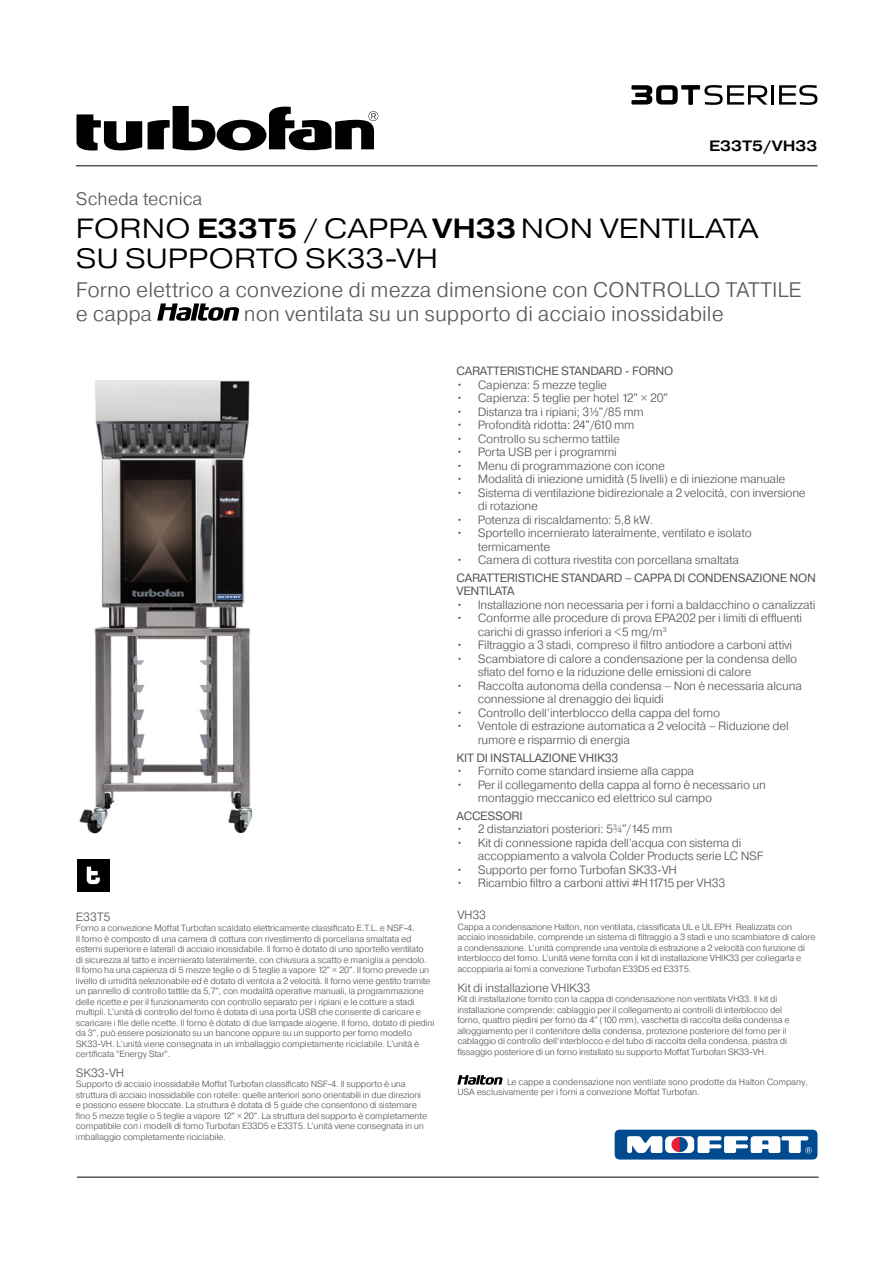
<style>
.page{position:relative;width:893px;height:1263px;background:#fff}
.page>*{position:absolute;margin:0;border:0;box-sizing:border-box;transform-origin:0 0}
.t1{font:300 27.75px/30px "Pragmatica Ext";color:#000}
.t2{font:300 21px/24px "Pragmatica";color:#58595b}
.t3{font:300 18px "Pragmatica";color:#58595b}
.t4{font:500 15px "Pragmatica Ext";color:#000}
.t5{font:300 12px/13.5px "Pragmatica";letter-spacing:-.02em;color:#58595b}
.t6{font:12px/13.5px "Pragmatica";letter-spacing:-.02em;color:#58595b}
.t7{font:300 9px/10.5px "Pragmatica";letter-spacing:-.02em;color:#58595b}
.s1{font-weight:500}
.s2{font-weight:400}
</style>
<div class="page">
<svg style="left:77px;top:114px;width:65px;height:37px"></svg>
<svg style="left:148px;top:106px;width:230px;height:45px"></svg>
<hr style="left:77px;top:1176px;width:742px;height:2px;background:#58595b">
<hr style="left:76px;top:165px;width:741px;height:1px;background:#58595b">
<svg style="left:615px;top:1130px;width:202px;height:29px"></svg>
<hr style="left:771px;top:85px;width:3px;height:20px;background:#000">
<svg style="left:779px;top:85px;width:38px;height:20px"></svg>
<svg style="left:631px;top:85px;width:136px;height:20px"></svg>
<div style="left:77px;top:859px;width:33px;height:33px;background:#000"></div>
<svg style="left:87px;top:867px;width:13px;height:17px"></svg>
<img style="left:79px;top:380px;width:174px;height:454px">
<svg style="left:157px;top:303px;width:82px;height:18px"></svg>
<svg style="left:457px;top:1075px;width:46px;height:10px"></svg>
<h3 class="t4" style="left:709px;top:137px;width:110px">E33T5/VH33</h3>
<h3 class="t3" style="left:76px;top:188px;width:128px">Scheda tecnica</h3>
<h1 class="t1" style="left:76px;top:214px;width:684px">FORNO <span class="s1">E33T5</span> / CAPPA <span class="s1">VH33</span> NON VENTILATA<br>SU SUPPORTO SK33-VH</h1>
<h2 class="t2" style="left:76px;top:277px;width:727px">Forno elettrico a convezione di mezza dimensione con CONTROLLO TATTILE e cappa</h2>
<h2 class="t2" style="left:244px;top:301px;width:481px">non ventilata su un supporto di acciaio inossidabile</h2>
<h3 class="t5" style="left:76px;top:909px;width:36px">E33T5</h3>
<p class="t7" style="left:76px;top:922px;width:360px">Forno a convezione Moffat Turbofan scaldato elettricamente classificato E.T.L. e NSF-4.<br>Il forno è composto di una camera di cottura con rivestimento di porcellana smaltata ed esterni superiore e laterali di acciaio inossidabile. Il forno è dotato di uno sportello ventilato<br>di sicurezza al tatto e incernierato lateralmente, con chiusura a scatto e maniglia a pendolo.<br>Il forno ha una capienza di 5 mezze teglie o di 5 teglie a vapore 12" × 20". Il forno prevede un livello di umidità selezionabile ed è dotato di ventola a 2 velocità. Il forno viene gestito tramite un pannello di controllo tattile da 5,7", con modalità operative manuali, la programmazione delle ricette e per il funzionamento con controllo separato per i ripiani e le cotture a stadi multipli. L’unità di controllo del forno è dotata di una porta USB che consente di caricare e scaricare i file delle ricette. Il forno è dotato di due lampade alogene. Il forno, dotato di piedini da 3", può essere posizionato su un bancone oppure su un supporto per forno modello SK33-VH. L’unità viene consegnata in un imballaggio completamente riciclabile. L'unità è certificata “Energy Star”.</p>
<h3 class="t5" style="left:76px;top:1066px;width:50px">SK33-VH</h3>
<p class="t7" style="left:76px;top:1079px;width:353px">Supporto di acciaio inossidabile Moffat Turbofan classificato NSF-4. Il supporto è una struttura di acciaio inossidabile con rotelle: quelle anteriori sono orientabili in due direzioni e possono essere bloccate. La struttura è dotata di 5 guide che consentono di sistemare fino 5 mezze teglie o 5 teglie a vapore 12" × 20". La struttura del supporto è completamente compatibile con i modelli di forno Turbofan E33D5 e E33T5. L’unità viene consegnata in un imballaggio completamente riciclabile.</p>
<h3 class="t6" style="left:456px;top:364px;width:218px">CARATTERISTICHE STANDARD - FORNO</h3>
<h3 class="t5" style="left:456px;top:377px;width:152px">• Capienza: 5 mezze teglie</h3>
<h3 class="t5" style="left:456px;top:391px;width:213px">• Capienza: 5 teglie per hotel 12" × 20"</h3>
<h3 class="t5" style="left:456px;top:404px;width:189px">• Distanza tra i ripiani; 3<span class="s2">⅓</span>"/85 mm</h3>
<h3 class="t5" style="left:456px;top:418px;width:180px">• Profondità ridotta: 24"/610 mm</h3>
<h3 class="t5" style="left:456px;top:431px;width:165px">• Controllo su schermo tattile</h3>
<h3 class="t5" style="left:456px;top:445px;width:162px">• Porta USB per i programmi</h3>
<h3 class="t5" style="left:456px;top:458px;width:210px">• Menu di programmazione con icone</h3>
<h3 class="t5" style="left:456px;top:472px;width:330px">• Modalità di iniezione umidità (5 livelli) e di iniezione manuale</h3>
<h3 class="t5" style="left:478px;top:485px;width:330px;text-indent:-21px">• Sistema di ventilazione bidirezionale a 2 velocità, con inversione di rotazione</h3>
<h3 class="t5" style="left:456px;top:512px;width:198px">• Potenza di riscaldamento: 5,8 kW.</h3>
<h3 class="t5" style="left:478px;top:526px;width:275px;text-indent:-21px">• Sportello incernierato lateralmente, ventilato e isolato termicamente</h3>
<h3 class="t5" style="left:456px;top:553px;width:284px">• Camera di cottura rivestita con porcellana smaltata</h3>
<h3 class="t6" style="left:456px;top:571px;width:361px">CARATTERISTICHE STANDARD – CAPPA DI CONDENSAZIONE NON<br>VENTILATA</h3>
<h3 class="t5" style="left:456px;top:598px;width:360px">• Installazione non necessaria per i forni a baldacchino o canalizzati</h3>
<h3 class="t5" style="left:478px;top:611px;width:326px;text-indent:-21px">• Conforme alle procedure di prova EPA202 per i limiti di effluenti carichi di grasso inferiori a &lt;5 mg/m<sup>3</sup></h3>
<h3 class="t5" style="left:456px;top:638px;width:337px">• Filtraggio a 3 stadi, compreso il filtro antiodore a carboni attivi</h3>
<h3 class="t5" style="left:478px;top:652px;width:321px;text-indent:-21px">• Scambiatore di calore a condensazione per la condensa dello sfiato del forno e la riduzione delle emissioni di calore</h3>
<h3 class="t5" style="left:478px;top:679px;width:326px;text-indent:-21px">• Raccolta autonoma della condensa – Non è necessaria alcuna connessione al drenaggio dei liquidi</h3>
<h3 class="t5" style="left:456px;top:706px;width:265px">• Controllo dell’interblocco della cappa del forno</h3>
<h3 class="t5" style="left:478px;top:719px;width:313px;text-indent:-21px">• Ventole di estrazione automatica a 2 velocità – Riduzione del rumore e risparmio di energia</h3>
<h3 class="t6" style="left:456px;top:751px;width:164px">KIT DI INSTALLAZIONE VHIK33</h3>
<h3 class="t5" style="left:456px;top:764px;width:239px">• Fornito come standard insieme alla cappa</h3>
<h3 class="t5" style="left:478px;top:777px;width:290px;text-indent:-21px">• Per il collegamento della cappa al forno è necessario un montaggio meccanico ed elettrico sul campo</h3>
<h3 class="t6" style="left:456px;top:809px;width:68px">ACCESSORI</h3>
<h3 class="t5" style="left:456px;top:822px;width:217px">• 2 distanziatori posteriori: 5¾"/145 mm</h3>
<h3 class="t5" style="left:478px;top:836px;width:287px;text-indent:-21px">• Kit di connessione rapida dell’acqua con sistema di accoppiamento a valvola Colder Products serie LC NSF</h3>
<h3 class="t5" style="left:456px;top:863px;width:222px">• Supporto per forno Turbofan SK33-VH</h3>
<h3 class="t5" style="left:456px;top:876px;width:270px">• Ricambio filtro a carboni attivi #H11715 per VH33</h3>
<h3 class="t5" style="left:457px;top:908px;width:30px">VH33</h3>
<p class="t7" style="left:457px;top:921px;width:360px">Cappa a condensazione Halton, non ventilata, classificata UL e UL EPH. Realizzata con acciaio inossidabile, comprende un sistema di filtraggio a 3 stadi e uno scambiatore di calore a condensazione. L’unità comprende una ventola di estrazione a 2 velocità con funzione di interblocco del forno. L’unità viene fornita con il kit di installazione VHIK33 per collegarla e accoppiarla ai forni a convezione Turbofan E33D5 ed E33T5.</p>
<h3 class="t5" style="left:457px;top:980px;width:135px">Kit di installazione VHIK33</h3>
<p class="t7" style="left:457px;top:994px;width:334px">Kit di installazione fornito con la cappa di condensazione non ventilata VH33. Il kit di installazione comprende: cablaggio per il collegamento ai controlli di interblocco del forno, quattro piedini per forno da 4" (100 mm), vaschetta di raccolta della condensa e alloggiamento per il contenitore della condensa, protezione posteriore del forno per il cablaggio di controllo dell’interblocco e del tubo di raccolta della condensa, piastra di fissaggio posteriore di un forno installato su supporto Moffat Turbofan SK33-VH.</p>
<p class="t7" style="left:457px;top:1076px;width:352px;text-indent:50px">Le cappe a condensazione non ventilate sono prodotte da Halton Company,<br>USA esclusivamente per i forni a convezione Moffat Turbofan.</p>
</div>
